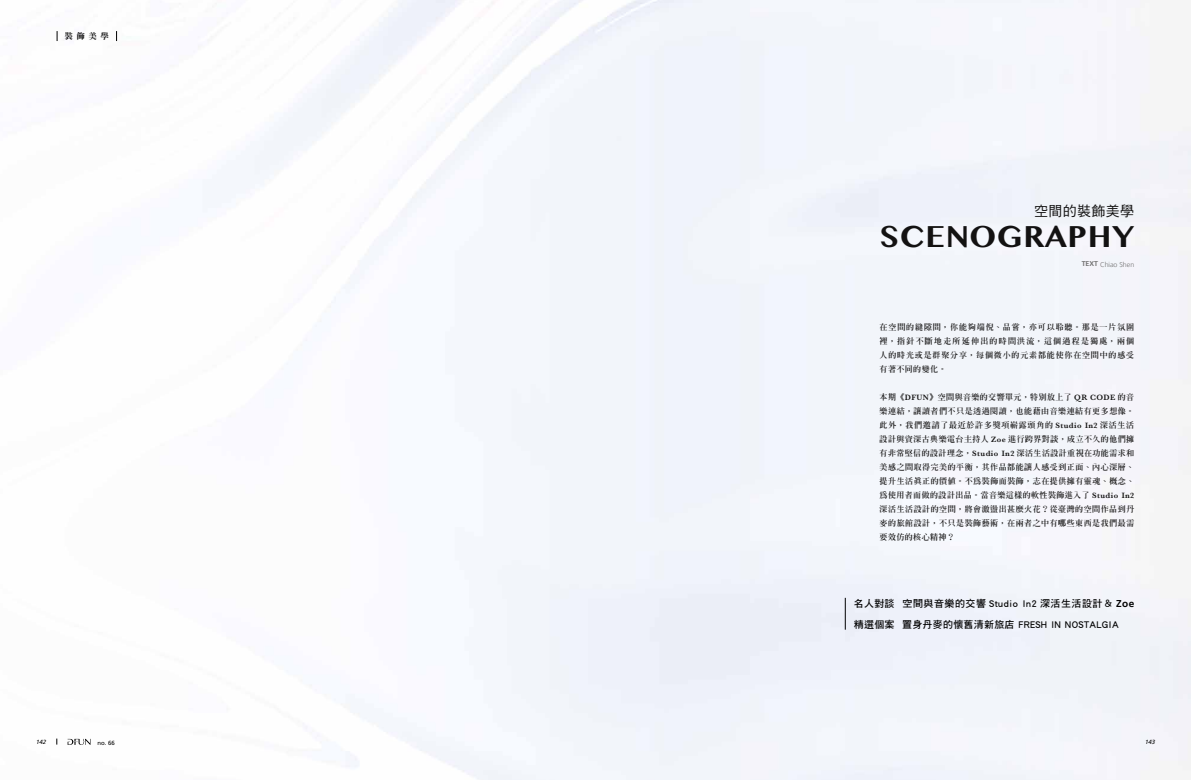
<style>
.page{position:relative;width:1191px;height:780px;background:#fff}
.page>*{position:absolute;margin:0;border:0;box-sizing:border-box;transform-origin:0 0}
.t1{font:700 30px "Lao MN";letter-spacing:.015em;color:#131212}
.t2{font:14px "DF Hei Std W5";letter-spacing:.025em;color:#131212}
.t3{font:10px/21px "DF Hei Std W7";letter-spacing:.025em;color:#000}
.t4{font:800 8px/14px "AR Ming B5";letter-spacing:.065em;color:#131212;text-align:justify}
.t5{font:800 8px "AR Ming B5";color:#000}
.t6{font:300 7px "Frutiger LT Com";color:#727171}
.t7{font:italic 6px "Frutiger LT Com";color:#000}
.t8{font:6px "Frutiger LT Com";color:#000}
.s1{font-weight:700}
.s2{font-family:"Baskerville";font-weight:600}
.s3{font-family:"Frutiger LT Com";font-weight:700}
</style>
<div class="page">
<img style="left:56px;top:0;width:1135px;height:780px">
<hr style="left:845px;top:597px;width:1px;height:32px;background:#000">
<svg style="left:68px;top:738px;width:22px;height:6px"></svg>
<p class="t5" style="left:65px;top:32px;width:45px">裝 飾 美 學</p>
<h2 class="t2" style="left:1034px;top:204px;width:102px">空間的裝飾美學</h2>
<h1 class="t1" style="left:879px;top:216px;width:256px">SCENOGRAPHY</h1>
<p class="t6" style="left:1081px;top:260px;width:54px"><span class="s1">TEXT</span> Chiao Shen</p>
<p class="t4" style="left:879px;top:320px;width:256px">在空間的縫隙間，你能夠端倪、品嘗，亦可以聆聽。那是一片氛圍裡，指針不斷地走所延伸出的時間洪流，這個過程是獨處，兩個人的時光或是群聚分享，每個微小的元素都能使你在空間中的感受有著不同的變化。</p>
<p class="t4" style="left:879px;top:390px;width:256px">本期《<span class="s2">DFUN</span>》空間與音樂的交響單元，特別放上了 <span class="s2">QR CODE</span> 的音樂連結，讓讀者們不只是透過閱讀，也能藉由音樂連結有更多想像。此外，我們邀請了最近於許多獎項嶄露頭角的 <span class="s2">Studio In2</span> 深活生活設計與資深古典樂電台主持人 <span class="s2">Zoe</span> 進行跨界對談，成立不久的他們擁有非常堅信的設計理念，<span class="s2">Studio In2</span> 深活生活設計重視在功能需求和美感之間取得完美的平衡，其作品都能讓人感受到正面、內心深層、提升生活真正的價值。不為裝飾而裝飾，志在提供擁有靈魂、概念、為使用者而做的設計出品。當音樂這樣的軟性裝飾進入了 <span class="s2">Studio In2</span>深活生活設計的空間，將會激盪出甚麼火花？從臺灣的空間作品到丹麥的旅館設計，不只是裝飾藝術，在兩者之中有哪些東西是我們最需要效仿的核心精神？</p>
<p class="t3" style="left:854px;top:592px;width:282px">名人對談 空間與音樂的交響 Studio In2 深活生活設計＆ <span class="s3">Zoe</span>精選個案 置身丹麥的懷舊清新旅店 FRESH IN NOSTALGIA</p>
<p class="t7" style="left:36px;top:738px;width:13px">142</p>
<p class="t8" style="left:98px;top:739px;width:19px">no. 66</p>
<p class="t7" style="left:1144px;top:738px;width:13px">143</p>
</div>
